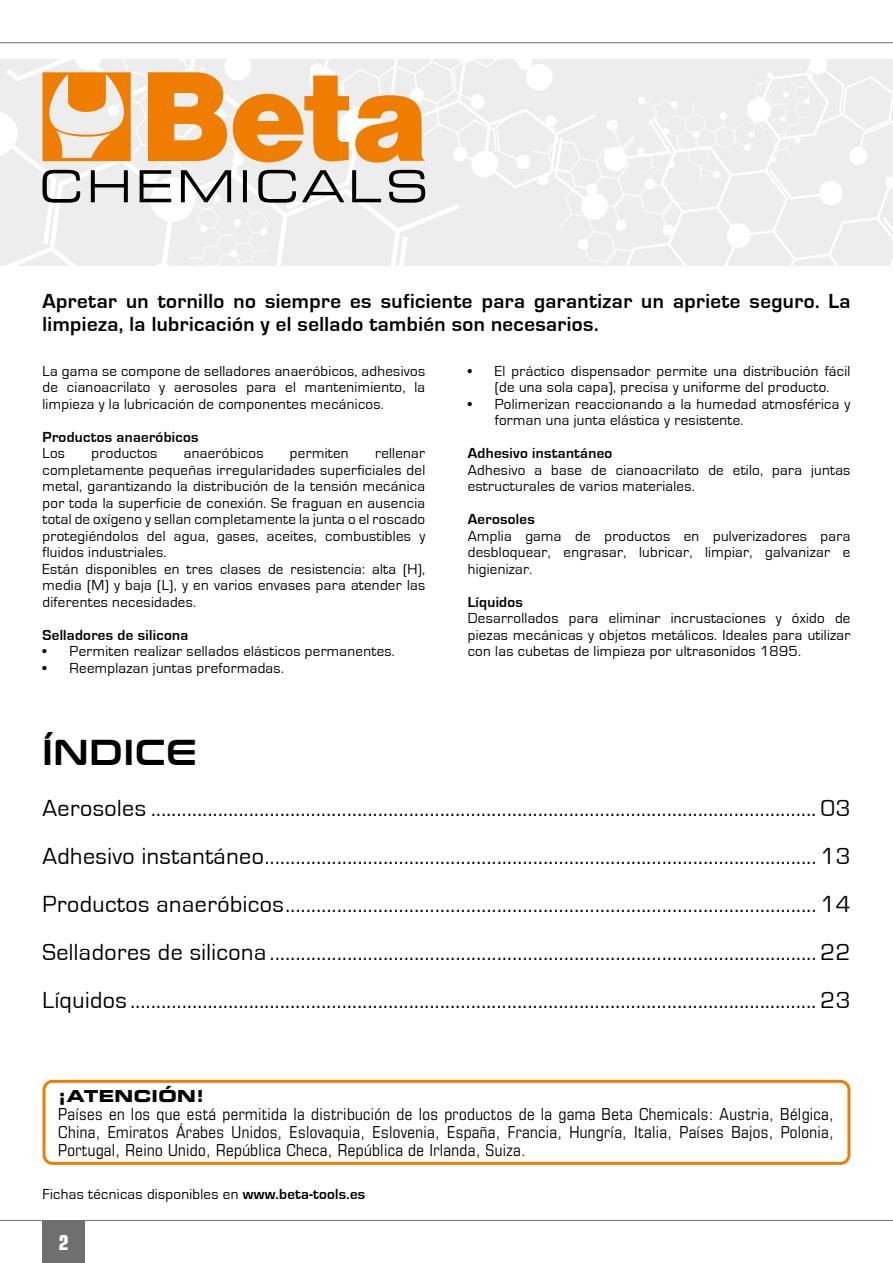
<style>
.page{position:relative;width:893px;height:1263px;background:#fff}
.page>*{position:absolute;margin:0;border:0;box-sizing:border-box;transform-origin:0 0}
.t1{font:600 36px "Conthrax";letter-spacing:.02em;color:#000}
.t2{font:24px/48px "Eurostile";letter-spacing:.02em;color:#000;text-align:justify}
.t3{font:700 21px/22.5px "Eurostile";letter-spacing:.02em;color:#000}
.t4{font:700 condensed 21px "Square 721 BT";color:#fff}
.t5{font:condensed 16.5px/18px "Eurostile LT Std";letter-spacing:.02em;color:#000;text-align:justify}
.t6{font:16.5px "Eurostile LT Std Bold Ex 2";letter-spacing:.02em;color:#000}
.t7{font:15px/16.5px "Eurostile";letter-spacing:.02em;color:#000;text-align:justify}
.t8{font:700 15px "Eurostile";letter-spacing:.02em;color:#000}
.s1{font-weight:700}
</style>
<div class="page">
<svg style="left:0;top:60px;width:893px;height:206px;fill:#ededed"></svg>
<div style="left:43px;top:1220px;width:42px;height:43px;background:#706f6f"></div>
<hr style="left:0;top:1220px;width:893px;height:1px;background:#706f6f">
<hr style="left:0;top:42px;width:893px;height:1px;background:#706f6f">
<div style="left:43px;top:1080px;width:807px;height:85px;border:3px solid #ef7d00;border-radius:9px"></div>
<svg style="left:43px;top:72px;width:88px;height:89px;background:#eeac64"></svg>
<svg style="left:233px;top:76px;width:116px;height:86px;background:#efac62"></svg>
<svg style="left:355px;top:95px;width:70px;height:68px;background:#f09f46"></svg>
<svg style="left:148px;top:72px;width:79px;height:89px;background:#ef922c"></svg>
<svg style="left:43px;top:170px;width:382px;height:33px"></svg>
<h3 class="t3" style="left:43px;top:291px;width:809px">Apretar un tornillo no siempre es suficiente para garantizar un apriete seguro. La limpieza, la lubricación y el sellado también son necesarios.</h3>
<p class="t7" style="left:43px;top:363px;width:384px">La gama se compone de selladores anaeróbicos, adhesivos de cianoacrilato y aerosoles para el mantenimiento, la limpieza y la lubricación de componentes mecánicos.</p>
<p class="t8" style="left:43px;top:429px;width:158px">Productos anaeróbicos</p>
<p class="t7" style="left:43px;top:445px;width:24px">Los</p>
<p class="t7" style="left:92px;top:445px;width:67px">productos</p>
<p class="t7" style="left:184px;top:445px;width:81px">anaeróbicos</p>
<p class="t7" style="left:290px;top:445px;width:60px">permiten</p>
<p class="t7" style="left:43px;top:445px;width:384px;text-align:left;text-indent:333px">rellenar completamente pequeñas irregularidades superficiales del metal, garantizando la distribución de la tensión mecánica por toda la superficie de conexión. Se fraguan en ausencia total de oxígeno y sellan completamente la junta o el roscado protegiéndolos del agua, gases, aceites, combustibles y fluidos industriales.<br>Están disponibles en tres clases de resistencia: alta (H), media (M) y baja (L), y en varios envases para atender las diferentes necesidades.</p>
<p class="t8" style="left:43px;top:627px;width:147px">Selladores de silicona</p>
<p class="t7" style="left:43px;top:643px;width:354px">• Permiten realizar sellados elásticos permanentes.</p>
<p class="t7" style="left:43px;top:660px;width:243px">• Reemplazan juntas preformadas.</p>
<p class="t7" style="left:468px;top:363px;width:384px;text-align:center">• El práctico dispensador permite una distribución fácil (de una sola capa), precisa y uniforme del producto.</p>
<p class="t7" style="left:495px;top:396px;width:357px;text-indent:-27px">• Polimerizan reaccionando a la humedad atmosférica y forman una junta elástica y resistente.</p>
<p class="t8" style="left:468px;top:445px;width:146px">Adhesivo instantáneo</p>
<p class="t7" style="left:468px;top:462px;width:384px">Adhesivo a base de cianoacrilato de etilo, para juntas estructurales de varios materiales.</p>
<p class="t8" style="left:468px;top:511px;width:69px">Aerosoles</p>
<p class="t7" style="left:468px;top:528px;width:384px">Amplia gama de productos en pulverizadores para desbloquear, engrasar, lubricar, limpiar, galvanizar e higienizar.</p>
<p class="t8" style="left:468px;top:594px;width:57px">Líquidos</p>
<p class="t7" style="left:468px;top:610px;width:384px">Desarrollados para eliminar incrustaciones y óxido de piezas mecánicas y objetos metálicos. Ideales para utilizar con las cubetas de limpieza por ultrasonidos 1895.</p>
<h1 class="t1" style="left:43px;top:725px;width:156px">ÍNDICE</h1>
<p class="t2" style="left:43px;top:784px;width:809px">Aerosoles ................................................................................................................................. 03<br>Adhesivo instantáneo........................................................................................................... 13<br>Productos anaeróbicos....................................................................................................... 14<br>Selladores de silicona .......................................................................................................... 22<br>Líquidos ..................................................................................................................................... 23</p>
<p class="t6" style="left:58px;top:1084px;width:148px">¡ATENCIÓN!</p>
<p class="t5" style="left:58px;top:1104px;width:777px">Países en los que está permitida la distribución de los productos de la gama Beta Chemicals: Austria, Bélgica, China, Emiratos Árabes Unidos, Eslovaquia, Eslovenia, España, Francia, Hungría, Italia, Países Bajos, Polonia, Portugal, Reino Unido, República Checa, República de Irlanda, Suiza.</p>
<p class="t7" style="left:43px;top:1186px;width:324px">Fichas técnicas disponibles en <span class="s1">www.beta-tools.es</span></p>
<h3 class="t4" style="left:59px;top:1229px;width:12px">2</h3>
</div>
